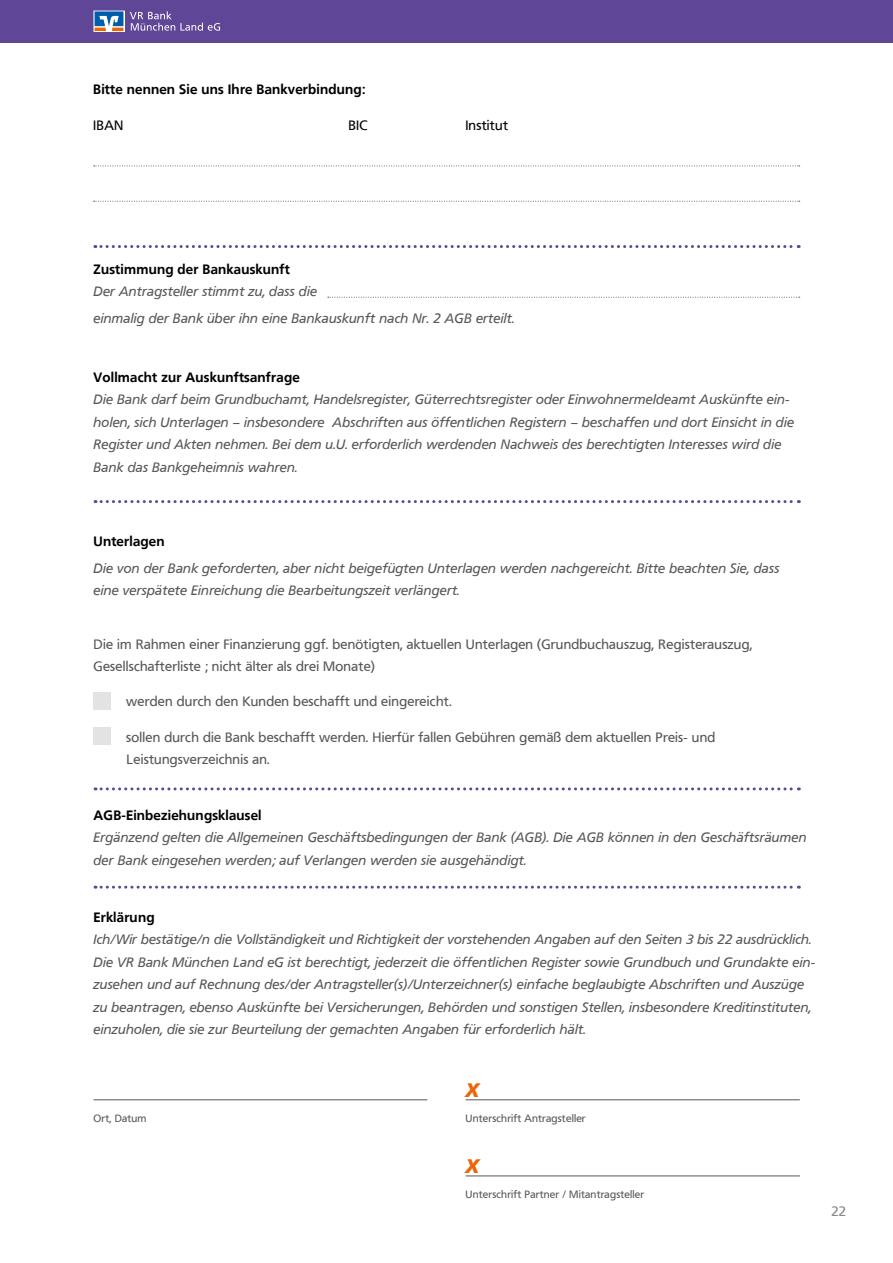
<style>
.page{position:relative;width:893px;height:1263px;background:#fff}
.page>*{position:absolute;margin:0;border:0;box-sizing:border-box;transform-origin:0 0}
.t1{font:italic 900 19.5px "Frutiger VR";color:#ec6608}
.t2{font:italic 13.5px/22.5px "Frutiger VR";letter-spacing:.015em;color:#575756}
.t3{font:13.5px/22.5px "Frutiger VR";letter-spacing:.015em;color:#575756}
.t4{font:700 13.5px "Frutiger VR";letter-spacing:.015em;color:#000}
.t5{font:13.5px "Frutiger VR";letter-spacing:.015em;color:#000}
.t6{font:13.5px "Frutiger VR";color:#878787}
.t7{font:10.5px "Frutiger VR";letter-spacing:.015em;color:#575756}
.s1{font-style:inherit}
.s2{font-weight:700;font-style:normal;color:#000}
</style>
<div class="page">
<div style="left:0;top:0;width:893px;height:43px;background:#604696"></div>
<div style="left:94px;top:11px;width:30px;height:21px;border:1px solid #fff"></div>
<svg style="left:95px;top:11px;width:28px;height:20px"></svg>
<svg style="left:130px;top:11px;width:90px;height:20px"></svg>
<svg style="left:95px;top:886px;width:704px;height:3px"></svg>
<svg style="left:95px;top:787px;width:704px;height:3px"></svg>
<svg style="left:95px;top:500px;width:704px;height:3px"></svg>
<hr style="left:94px;top:1099px;width:333px;height:1px;background:#575756">
<div style="left:94px;top:692px;width:17px;height:17px;background:#e3e3e3"></div>
<div style="left:94px;top:728px;width:17px;height:17px;background:#e3e3e3"></div>
<hr style="left:466px;top:1099px;width:334px;height:1px;background:#575756">
<hr style="left:466px;top:1175px;width:334px;height:1px;background:#575756">
<svg style="left:94px;top:166px;width:706px;height:1px"></svg>
<svg style="left:94px;top:201px;width:706px;height:1px"></svg>
<svg style="left:95px;top:245px;width:704px;height:3px"></svg>
<svg style="left:328px;top:297px;width:472px;height:1px"></svg>
<p class="t4" style="left:93px;top:81px;width:274px">Bitte nennen Sie uns Ihre Bankverbindung:</p>
<p class="t5" style="left:93px;top:117px;width:32px">IBAN</p>
<p class="t5" style="left:348px;top:117px;width:21px">BIC</p>
<p class="t5" style="left:465px;top:117px;width:44px">Institut</p>
<p class="t4" style="left:94px;top:261px;width:198px">Zustimmung der Bankauskunft</p>
<p class="t2" style="left:94px;top:278px;width:423px;line-height:26.7px">Der Antragsteller stimmt zu, dass die<br>einmalig der Bank über ihn eine Bankauskunft nach Nr. 2 AGB erteilt.</p>
<p class="t4" style="left:94px;top:369px;width:208px">Vollmacht zur Auskunftsanfrage</p>
<p class="t2" style="left:94px;top:388px;width:702px">Die Bank darf beim Grundbuchamt, Handelsregister, Güterrechtsregister oder Einwohnermeldeamt Auskünfte ein&shy;holen, sich Unterlagen – insbesondere Abschriften aus öffentlichen Registern – beschaffen und dort Einsicht in die Register und Akten nehmen. Bei dem u.U. erforderlich werdenden Nachweis des berechtigten Interesses wird die Bank das Bankgeheimnis wahren.</p>
<p class="t4" style="left:94px;top:533px;width:73px">Unterlagen</p>
<p class="t2" style="left:94px;top:557px;width:687px">Die von der Bank geforderten, aber nicht beigefügten Unterlagen werden nachgereicht. Bitte beachten Sie, dass eine verspätete Einreichung die Bearbeitungszeit verlängert.</p>
<p class="t3" style="left:94px;top:633px;width:660px">Die im Rahmen einer Finanzierung ggf. benötigten, aktuellen Unterlagen (Grundbuchauszug, Registerauszug,<br>Gesellschafterliste ; nicht älter als drei Monate)</p>
<p class="t3" style="left:126px;top:691px;width:327px">werden durch den Kunden beschafft und eingereicht.</p>
<p class="t3" style="left:126px;top:726px;width:591px">sollen durch die Bank beschafft werden. Hierfür fallen Gebühren gem<span class="s1">äß</span> dem aktuellen Preis- und<br>Leistungsverzeichnis an.</p>
<p class="t4" style="left:94px;top:807px;width:170px">AGB-Einbeziehungsklausel</p>
<p class="t2" style="left:94px;top:826px;width:714px">Ergänzend gelten die Allgemeinen Geschäftsbedingungen der Bank (AGB). Die AGB können in den Geschäftsräumen der Bank eingesehen werden; auf Verlangen werden sie ausgehändigt.</p>
<p class="t2" style="left:94px;top:906px;width:723px"><span class="s2">Erklärung<br></span>Ich/<span class="s1">W</span>ir bestätige/n die Vollständigkeit und Richtigkeit der vorstehenden Angaben auf den Seiten 3 bis 22 ausdrücklich.<br>Die VR Bank München Land eG ist berechtigt, jederzeit die öffentlichen Register sowie Grundbuch und Grundakte ein&shy;zusehen und auf Rechnung des/der Antragsteller(s)/Unterzeichner(s) einfache beglaubigte Abschriften und Auszüge zu beantragen, ebenso Auskünfte bei Versicherungen, Behörden und sonstigen Stellen, insbesondere Kreditinstituten, einzuholen, die sie zur Beurteilung der gemachten Angaben für erforderlich hält.</p>
<p class="t7" style="left:94px;top:1112px;width:55px">Ort, Datum</p>
<h1 class="t1" style="left:466px;top:1078px;width:15px">X</h1>
<p class="t7" style="left:466px;top:1112px;width:122px">Unterschrift Antragsteller</p>
<h1 class="t1" style="left:466px;top:1154px;width:15px">X</h1>
<p class="t7" style="left:466px;top:1188px;width:180px">Unterschrift Partner / Mitantragsteller</p>
<p class="t6" style="left:832px;top:1203px;width:16px">22</p>
</div>
